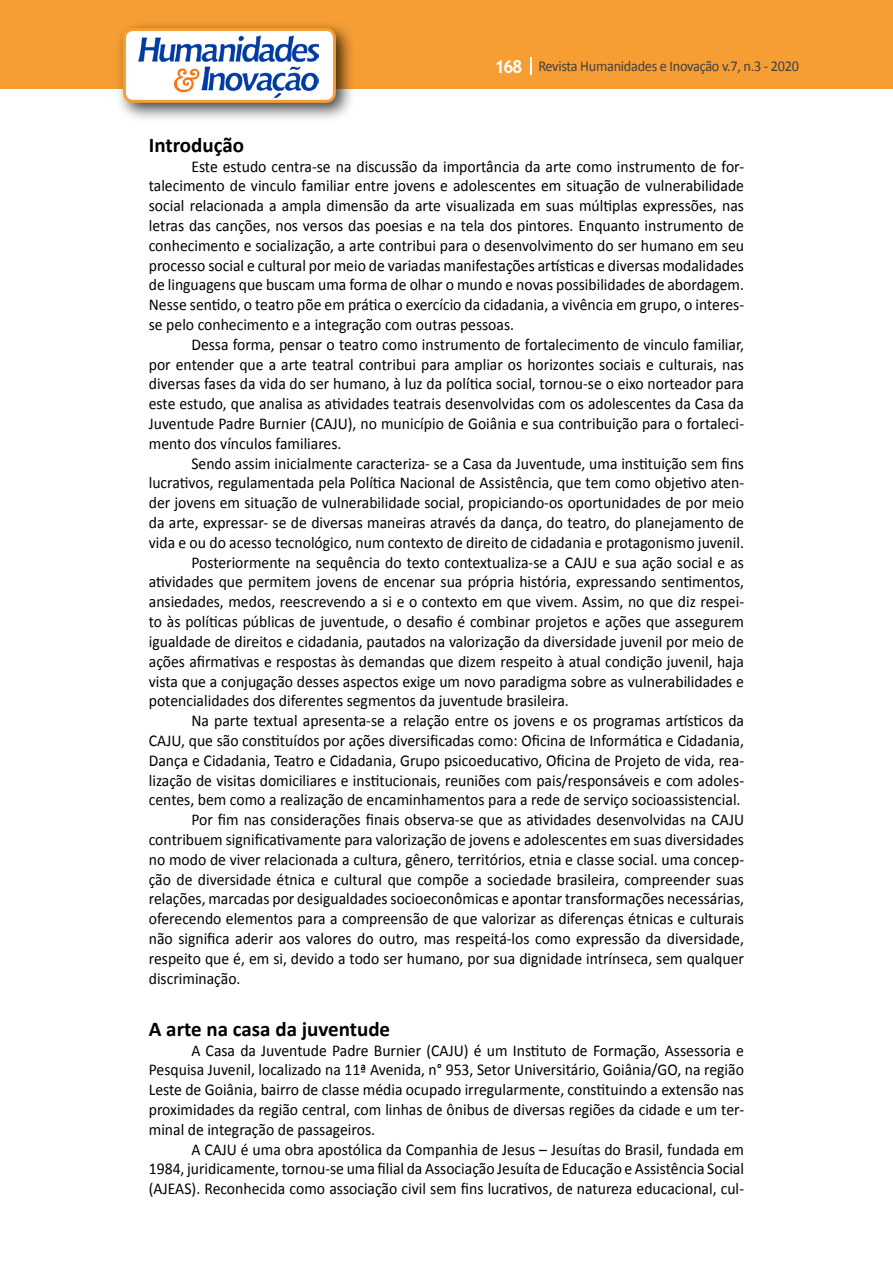
<style>
.page{position:relative;width:893px;height:1263px;background:#fff}
.page>*{position:absolute;margin:0;border:0;box-sizing:border-box;transform-origin:0 0}
.t1{font:700 21px "Calibri";color:#000}
.t2{font:16.5px/19.8px "Calibri";color:#000;text-align:justify;scale:.95 1}
.t3{font:15px "Calibri";letter-spacing:-.02em;color:#414042;scale:.95 1}
.s1{font-family:"Trebuchet MS";font-weight:700;font-size:18px;color:#fff}
</style>
<div class="page">
<div style="left:0;top:0;width:893px;height:88px;background:#f69e34"></div>
<svg style="left:530px;top:57px;width:2px;height:18px"></svg>
<div style="left:115px;top:20px;width:241px;height:103px;background:#000;opacity:.75"></div>
<div style="left:125px;top:30px;width:209px;height:71px;background:#fff;border-radius:9px"></div>
<img style="left:138px;top:35px;width:181px;height:62px">
<div style="left:123px;top:28px;width:213px;height:75px;border:3px solid #f69e34;border-radius:9px"></div>
<p class="t3" style="left:495px;top:57px;width:322px"><span class="s1">168</span> Revista Humanidades e Inovação v.7, n.3 - 2020</p>
<p class="t1" style="left:149px;top:131px;width:97px">Introdução</p>
<p class="t2" style="left:149px;top:156px;width:628px;text-indent:43px">Este estudo centra-se na discussão da importância da arte como instrumento de for&shy;talecimento de vinculo familiar entre jovens e adolescentes em situação de vulnerabilidade social relacionada a ampla dimensão da arte visualizada em suas múltiplas expressões, nas letras das canções, nos versos das poesias e na tela dos pintores. Enquanto instrumento de conhecimento e socialização, a arte contribui para o desenvolvimento do ser humano em seu processo social e cultural por meio de variadas manifestações artísticas e diversas modalidades de linguagens que buscam uma forma de olhar o mundo e novas possibilidades de abordagem.<br>Nesse sentido, o teatro põe em prática o exercício da cidadania, a vivência em grupo, o interes&shy;se pelo conhecimento e a integração com outras pessoas.</p>
<p class="t2" style="left:149px;top:334px;width:628px;text-indent:43px">Dessa forma, pensar o teatro como instrumento de fortalecimento de vinculo familiar, por entender que a arte teatral contribui para ampliar os horizontes sociais e culturais, nas diversas fases da vida do ser humano, à luz da política social, tornou-se o eixo norteador para este estudo, que analisa as atividades teatrais desenvolvidas com os adolescentes da Casa da Juventude Padre Burnier (CAJU), no município de Goiânia e sua contribuição para o fortaleci&shy;mento dos vínculos familiares.</p>
<p class="t2" style="left:191px;top:453px;width:583px">Sendo assim inicialmente caracteriza- se a Casa da Juventude, uma instituição sem fins</p>
<p class="t2" style="left:149px;top:473px;width:628px">lucrativos, regulamentada pela Política Nacional de Assistência, que tem como objetivo aten-</p>
<p class="t2" style="left:149px;top:493px;width:628px">der jovens em situação de vulnerabilidade social, propiciando-os oportunidades de por meio</p>
<p class="t2" style="left:149px;top:513px;width:628px">da arte, expressar- se de diversas maneiras através da dança, do teatro, do planejamento de</p>
<p class="t2" style="left:149px;top:532px;width:628px">vida e ou do acesso tecnológico, num contexto de direito de cidadania e protagonismo juvenil.</p>
<p class="t2" style="left:191px;top:552px;width:583px">Posteriormente na sequência do texto contextualiza-se a CAJU e sua ação social e as</p>
<p class="t2" style="left:149px;top:572px;width:628px">atividades que permitem jovens de encenar sua própria história, expressando sentimentos,</p>
<p class="t2" style="left:149px;top:592px;width:628px">ansiedades, medos, reescrevendo a si e o contexto em que vivem. Assim, no que diz respei-</p>
<p class="t2" style="left:149px;top:612px;width:628px">to às políticas públicas de juventude, o desafio é combinar projetos e ações que assegurem</p>
<p class="t2" style="left:149px;top:631px;width:628px">igualdade de direitos e cidadania, pautados na valorização da diversidade juvenil por meio de</p>
<p class="t2" style="left:149px;top:651px;width:628px">ações afirmativas e respostas às demandas que dizem respeito à atual condição juvenil, haja</p>
<p class="t2" style="left:149px;top:671px;width:628px">vista que a conjugação desses aspectos exige um novo paradigma sobre as vulnerabilidades e</p>
<p class="t2" style="left:149px;top:691px;width:444px">potencialidades dos diferentes segmentos da juventude brasileira.</p>
<p class="t2" style="left:191px;top:711px;width:583px">Na parte textual apresenta-se a relação entre os jovens e os programas artísticos da</p>
<p class="t2" style="left:149px;top:730px;width:628px">CAJU, que são constituídos por ações diversificadas como: Oficina de Informática e Cidadania,</p>
<p class="t2" style="left:149px;top:750px;width:628px">Dança e Cidadania, Teatro e Cidadania, Grupo psicoeducativo, Oficina de Projeto de vida, rea-</p>
<p class="t2" style="left:149px;top:770px;width:628px">lização de visitas domiciliares e institucionais, reuniões com pais/responsáveis e com adoles-</p>
<p class="t2" style="left:149px;top:790px;width:624px">centes, bem como a realização de encaminhamentos para a rede de serviço socioassistencial.</p>
<p class="t2" style="left:191px;top:810px;width:583px">Por fim nas considerações finais observa-se que as atividades desenvolvidas na CAJU</p>
<p class="t2" style="left:149px;top:829px;width:628px">contribuem significativamente para valorização de jovens e adolescentes em suas diversidades</p>
<p class="t2" style="left:149px;top:849px;width:628px">no modo de viver relacionada a cultura, gênero, territórios, etnia e classe social. uma concep-</p>
<p class="t2" style="left:149px;top:869px;width:628px">ção de diversidade étnica e cultural que compõe a sociedade brasileira, compreender suas</p>
<p class="t2" style="left:149px;top:889px;width:628px">relações, marcadas por desigualdades socioeconômicas e apontar transformações necessárias,</p>
<p class="t2" style="left:149px;top:909px;width:628px">oferecendo elementos para a compreensão de que valorizar as diferenças étnicas e culturais</p>
<p class="t2" style="left:149px;top:928px;width:628px">não significa aderir aos valores do outro, mas respeitá-los como expressão da diversidade,</p>
<p class="t2" style="left:149px;top:948px;width:628px">respeito que é, em si, devido a todo ser humano, por sua dignidade intrínseca, sem qualquer</p>
<p class="t2" style="left:149px;top:968px;width:98px">discriminação.</p>
<p class="t1" style="left:149px;top:1015px;width:243px">A arte na casa da juventude</p>
<p class="t2" style="left:149px;top:1040px;width:628px;text-indent:43px">A Casa da Juventude Padre Burnier (CAJU) é um Instituto de Formação, Assessoria e Pesquisa Juvenil, localizado na 11ª Avenida, n° 953, Setor Universitário, Goiânia/GO, na região Leste de Goiânia, bairro de classe média ocupado irregularmente, constituindo a extensão nas proximidades da região central, com linhas de ônibus de diversas regiões da cidade e um ter&shy;minal de integração de passageiros.</p>
<p class="t2" style="left:149px;top:1139px;width:628px;text-indent:43px">A CAJU é uma obra apostólica da Companhia de Jesus – Jesuítas do Brasil, fundada em 1984, juridicamente, tornou-se uma filial da Associação Jesuíta de Educação e Assistência Social (AJEAS). Reconhecida como associação civil sem fins lucrativos, de natureza educacional, cul-</p>
</div>
